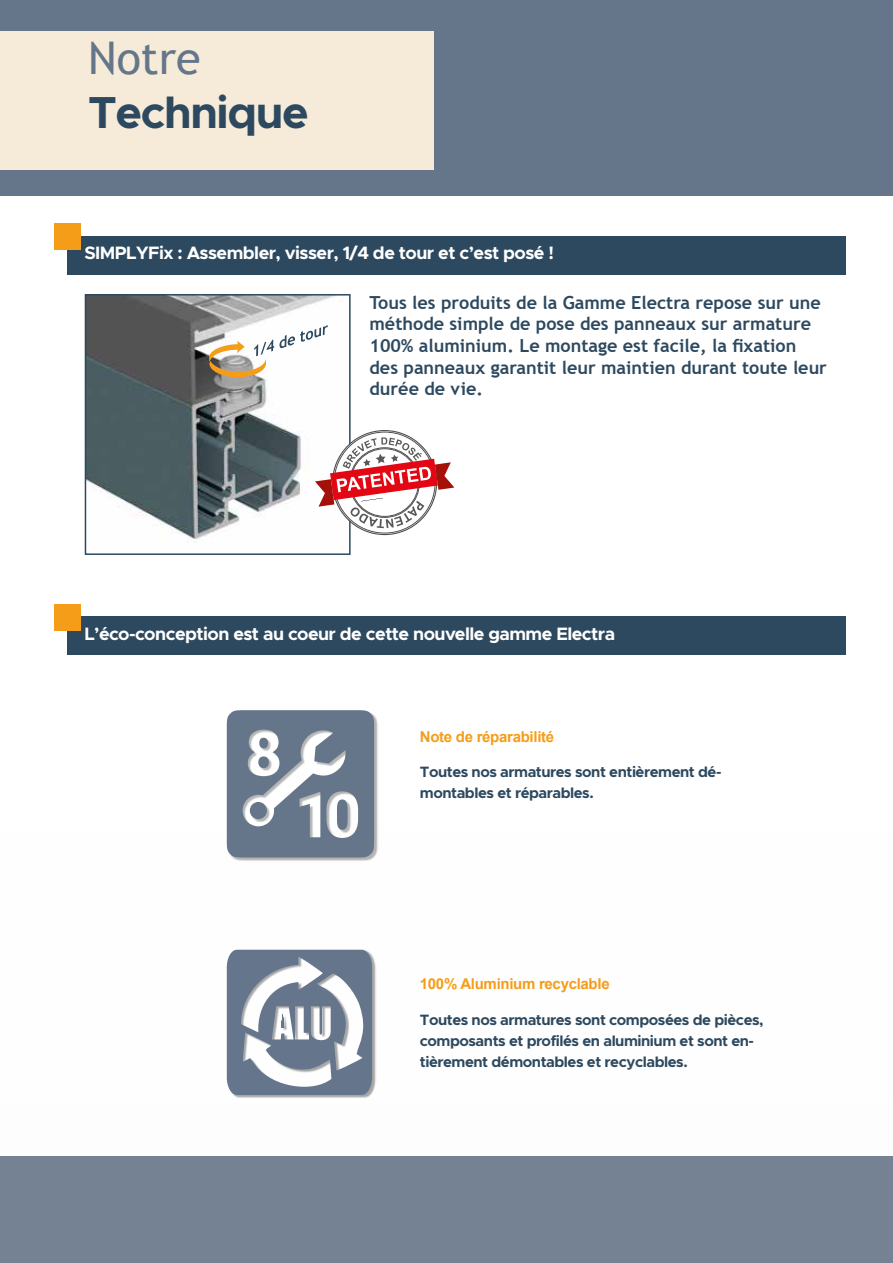
<style>
.page{position:relative;width:893px;height:1263px;background:#fff}
.page>*{position:absolute;margin:0;border:0;box-sizing:border-box;transform-origin:0 0}
.t1{font:700 45px "Metropolis";letter-spacing:-.03em;color:#2d495f}
.t2{font:45px "Trebuchet MS";color:#65768b}
.t3{font:700 18px/21.6px "Trebuchet MS";color:#2d495f}
.t4{font:700 18px "Metropolis";letter-spacing:-.03em;color:#fff}
.t5{font:700 15px/21px "Metropolis";letter-spacing:-.03em;color:#2d495f}
.t6{font:700 15px "Arial";letter-spacing:-.02em;color:#f59d19}
.t7{font:4.8px "Arial";color:#000;scale:.87 1}
</style>
<div class="page">
<div style="left:0;top:0;width:893px;height:196px;background:#65768b"></div>
<div style="left:0;top:1157px;width:893px;height:106px;background:#748294"></div>
<img style="left:88px;top:297px;width:244px;height:246px">
<div style="left:85px;top:294px;width:266px;height:261px;border:2px solid #2d495f"></div>
<svg style="left:333px;top:431px;width:103px;height:103px"></svg>
<svg style="left:315px;top:437px;width:139px;height:91px"></svg>
<div style="left:0;top:32px;width:434px;height:138px;background:#f6ebd9"></div>
<svg style="left:209px;top:322px;width:119px;height:55px"></svg>
<div style="left:67px;top:236px;width:779px;height:38px;background:#2d495f"></div>
<div style="left:54px;top:223px;width:27px;height:27px;background:#f59d19"></div>
<div style="left:67px;top:617px;width:779px;height:38px;background:#2d495f"></div>
<div style="left:54px;top:604px;width:27px;height:26px;background:#f59d19"></div>
<img style="left:232px;top:715px;width:146px;height:146px">
<svg style="left:227px;top:710px;width:147px;height:147px"></svg>
<img style="left:233px;top:955px;width:143px;height:143px">
<svg style="left:227px;top:950px;width:145px;height:145px"></svg>
<h1 class="t2" style="left:88px;top:30px;width:114px">Notre</h1>
<h1 class="t1" style="left:88px;top:84px;width:222px">Technique</h1>
<p class="t4" style="left:84px;top:242px;width:471px">SIMPLYFix : Assembler, visser, 1/4 de tour et c’est posé !</p>
<p class="t3" style="left:369px;top:292px;width:459px">Tous les produits de la Gamme Electra repose sur une méthode simple de pose des panneaux sur armature 100% aluminium. Le montage est facile, la fixation des panneaux garantit leur maintien durant toute leur durée de vie.</p>
<p class="t7" style="left:361px;top:498px;width:27px;rotate:-8deg">----------------</p>
<p class="t4" style="left:84px;top:622px;width:532px">L’éco-conception est au coeur de cette nouvelle gamme Electra</p>
<p class="t6" style="left:420px;top:726px;width:136px">Note de réparabilité</p>
<p class="t5" style="left:420px;top:761px;width:303px">Toutes nos armatures sont entièrement dé&shy;montables et réparables.</p>
<p class="t6" style="left:420px;top:973px;width:191px">100% Aluminium recyclable</p>
<p class="t5" style="left:420px;top:1009px;width:345px">Toutes nos armatures sont composées de pièces, composants et profilés en aluminium et sont en&shy;tièrement démontables et recyclables.</p>
</div>
